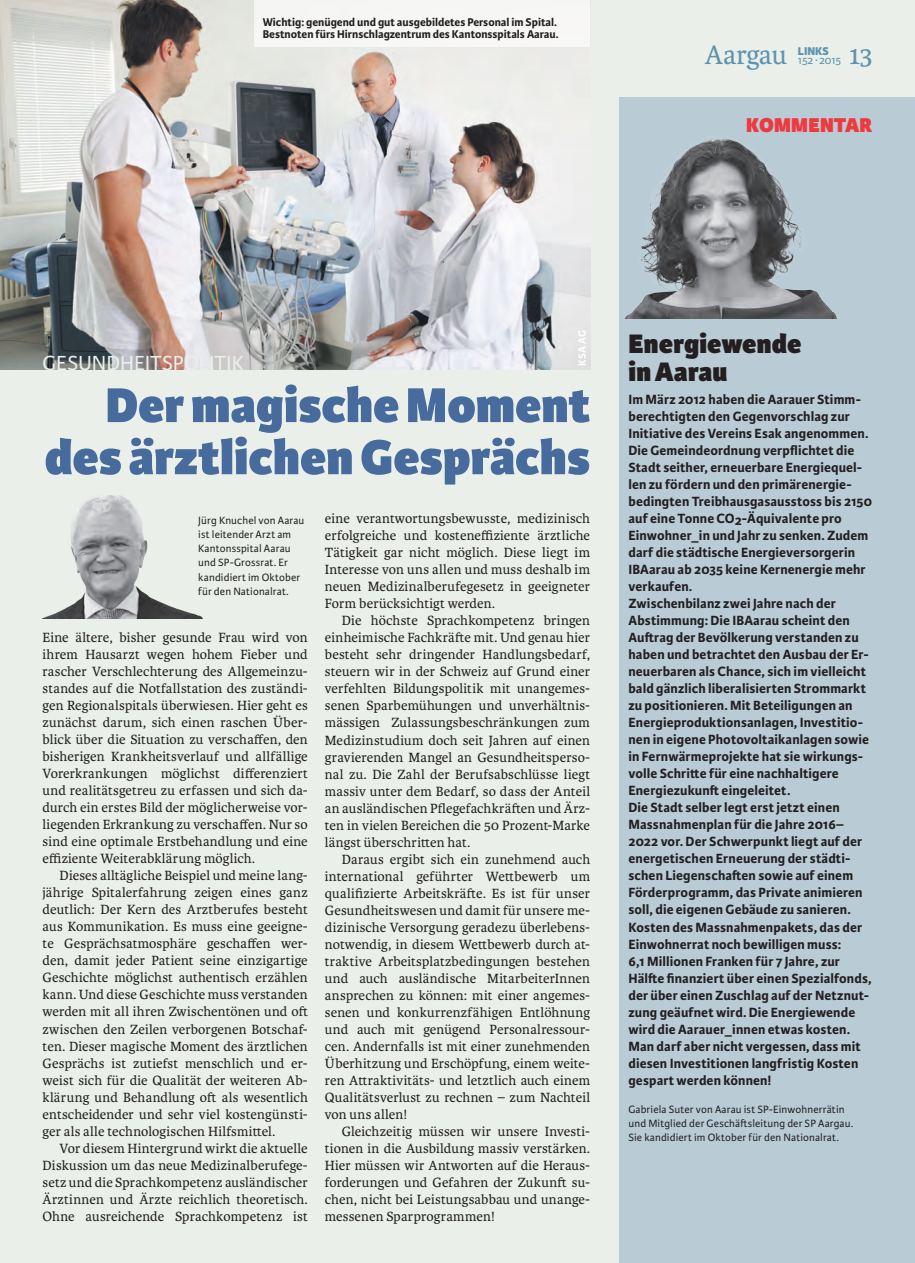
<style>
.page{position:relative;width:915px;height:1263px;background:#fff}
.page>*{position:absolute;margin:0;border:0;box-sizing:border-box;transform-origin:0 0}
.t1{font:800 52.2px/52.2px "Karmina Sans";color:#466b9c;text-align:right}
.t2{font:800 28.5px/28.5px "Karmina Sans";letter-spacing:.005em;color:#231f20}
.t3{font:28.5px "Karmina";letter-spacing:-.005em;color:#5e93b0}
.t4{font:21.75px "Karmina Sans";color:#eaf0e9}
.t5{font:800 21.3px "Karmina Sans";letter-spacing:.005em;color:#ee3a3e}
.t6{font:14.25px/17px "Karmina";letter-spacing:.01em;color:#231f20;text-align:justify}
.t7{font:700 14.25px/17px "Karmina Sans";letter-spacing:.01em;color:#231f20}
.t8{font:700 12px/12.8px "Karmina Sans";color:#231f20}
.t9{font:12px "Karmina Sans";letter-spacing:-.015em;color:#5e93b0}
.t10{font:800 12px "Karmina Sans";color:#5e93b0}
.t11{font:11.25px/14.2px "Karmina Sans";letter-spacing:.01em;color:#231f20}
.t12{font:700 11.25px "Karmina Sans";color:#fff}
</style>
<div class="page">
<div style="left:0;top:0;width:914px;height:1263px;background:#eaf0e9"></div>
<div style="left:619px;top:98px;width:295px;height:1165px;background:#b9ccd6"></div>
<img style="left:624px;top:139px;width:213px;height:180px">
<img style="left:1px;top:0;width:589px;height:370px">
<img style="left:43px;top:496px;width:160px;height:122px">
<div style="left:254px;top:0;width:336px;height:47px;background:#f6f7f5"></div>
<p class="t8" style="left:263px;top:15px;width:297px">Wichtig: genügend und gut ausgebildetes Personal im Spital.<br>Bestnoten fürs Hirnschlagzentrum des Kantonsspitals Aarau.</p>
<h2 class="t3" style="left:704px;top:39px;width:84px">Aargau</h2>
<p class="t10" style="left:797px;top:44px;width:32px">LINKS</p>
<p class="t9" style="left:797px;top:53px;width:45px">152 ∙ 2015</p>
<h2 class="t3" style="left:848px;top:39px;width:25px">13</h2>
<h3 class="t5" style="left:746px;top:112px;width:127px">KOMMENTAR</h3>
<p class="t12" style="left:575px;top:366px;width:37px;rotate:-90deg">KSA AG</p>
<h3 class="t4" style="left:43px;top:351px;width:202px">GESUNDHEITSPOLITIK</h3>
<h1 class="t1" style="left:45px;top:381px;width:547px">Der magische Moment des ärztlichen Gesprächs</h1>
<p class="t11" style="left:198px;top:513px;width:108px">Jürg Knuchel von Aarau ist leitender Arzt am<br>Kantonsspital Aarau und SP-Grossrat. Er kandidiert im Oktober für den Nationalrat.</p>
<p class="t6" style="left:325px;top:510px;width:267px">eine verantwortungsbewusste, medizinisch erfolgreiche und kosteneffiziente ärztliche Tätigkeit gar nicht möglich. Diese liegt im Interesse von uns allen und muss deshalb im neuen Medizinalberufegesetz in geeigneter Form berücksichtigt werden.</p>
<p class="t6" style="left:325px;top:612px;width:267px;text-indent:17px">Die höchste Sprachkompetenz bringen einheimische Fachkräfte mit. Und genau hier besteht sehr dringender Handlungsbedarf, steuern wir in der Schweiz auf Grund einer verfehlten Bildungspolitik mit unangemes&shy;senen Sparbemühungen und unverhältnis&shy;mässigen Zulassungsbeschränkungen zum Medizinstudium doch seit Jahren auf einen gravierenden Mangel an Gesundheitsperso&shy;nal zu. Die Zahl der Berufsabschlüsse liegt massiv unter dem Bedarf, so dass der Anteil an ausländischen Pflegefachkräften und Ärz&shy;ten in vielen Bereichen die 50 Prozent-Marke längst überschritten hat.</p>
<p class="t6" style="left:325px;top:851px;width:267px;text-indent:17px">Daraus ergibt sich ein zunehmend auch international geführter Wettbewerb um qualifizierte Arbeitskräfte. Es ist für unser Gesundheitswesen und damit für unsere me&shy;dizinische Versorgung geradezu überlebens&shy;notwendig, in diesem Wettbewerb durch at&shy;traktive Arbeitsplatzbedingungen bestehen und auch ausländische MitarbeiterInnen ansprechen zu können: mit einer angemes&shy;senen und konkurrenzfähigen Entlöhnung und auch mit genügend Personalressour&shy;cen. Andernfalls ist mit einer zunehmenden Überhitzung und Erschöpfung, einem weite&shy;ren Attraktivitäts- und letztlich auch einem Qualitätsverlust zu rechnen – zum Nachteil von uns allen!</p>
<p class="t6" style="left:325px;top:1123px;width:267px;text-indent:17px">Gleichzeitig müssen wir unsere Investi&shy;tionen in die Ausbildung massiv verstärken.<br>Hier müssen wir Antworten auf die Heraus&shy;forderungen und Gefahren der Zukunft su&shy;chen, nicht bei Leistungsabbau und unange&shy;messenen Sparprogrammen!</p>
<p class="t6" style="left:43px;top:629px;width:267px">Eine ältere, bisher gesunde Frau wird von ihrem Hausarzt wegen hohem Fieber und rascher Verschlechterung des Allgemeinzu&shy;standes auf die Notfallstation des zuständi&shy;gen Regionalspitals überwiesen. Hier geht es zunächst darum, sich einen raschen Über&shy;blick über die Situation zu verschaffen, den bisherigen Krankheitsverlauf und allfällige Vorerkrankungen möglichst differenziert und realitätsgetreu zu erfassen und sich da&shy;durch ein erstes Bild der möglicherweise vor&shy;liegenden Erkrankung zu verschaffen. Nur so sind eine optimale Erstbehandlung und eine effiziente Weiterabklärung möglich.</p>
<p class="t6" style="left:43px;top:867px;width:267px;text-indent:17px">Dieses alltägliche Beispiel und meine lang&shy;jährige Spitalerfahrung zeigen eines ganz deutlich: Der Kern des Arztberufes besteht aus Kommunikation. Es muss eine geeigne&shy;te Gesprächsatmosphäre geschaffen wer&shy;den, damit jeder Patient seine einzigartige Geschichte möglichst authentisch erzählen kann. Und diese Geschichte muss verstanden werden mit all ihren Zwischentönen und oft zwischen den Zeilen verborgenen Botschaf&shy;ten. Dieser magische Moment des ärztlichen Gesprächs ist zutiefst menschlich und er&shy;weist sich für die Qualität der weiteren Ab&shy;klärung und Behandlung oft als wesentlich entscheidender und sehr viel kostengünsti&shy;ger als alle technologischen Hilfsmittel.</p>
<p class="t6" style="left:43px;top:1140px;width:267px;text-indent:17px">Vor diesem Hintergrund wirkt die aktuelle Diskussion um das neue Medizinalberufege&shy;setz und die Sprachkompetenz ausländischer Ärztinnen und Ärzte reichlich theoretisch.<br>Ohne ausreichende Sprachkompetenz ist</p>
<h2 class="t2" style="left:628px;top:330px;width:174px">Energiewende in Aarau</h2>
<p class="t7" style="left:628px;top:391px;width:245px">Im März 2012 haben die Aarauer Stimm&shy;berechtigten den Gegenvorschlag zur Initiative des Vereins Esak angenommen.<br>Die Gemeindeordnung verpflichtet die Stadt seither, erneuerbare Energiequel&shy;len zu fördern und den primärenergie&shy;bedingten Treibhausgasausstoss bis 2150 auf eine Tonne CO2-Äquivalente pro Einwohner_in und Jahr zu senken. Zudem darf die städtische Energieversorgerin IBAarau ab 2035 keine Kernenergie mehr verkaufen.<br>Zwischenbilanz zwei Jahre nach der Abstimmung: Die IBAarau scheint den Auftrag der Bevölkerung verstanden zu haben und betrachtet den Ausbau der Er&shy;neuerbaren als Chance, sich im vielleicht bald gänzlich liberalisierten Strommarkt zu positionieren. Mit Beteiligungen an Energieproduktionsanlagen, Investitio&shy;nen in eigene Photovoltaikanlagen sowie in Fernwärmeprojekte hat sie wirkungs&shy;volle Schritte für eine nachhaltigere Energiezukunft eingeleitet.<br>Die Stadt selber legt erst jetzt einen Massnahmenplan für die Jahre 2016– 2022 vor. Der Schwerpunkt liegt auf der energetischen Erneuerung der städti&shy;schen Liegenschaften sowie auf einem Förderprogramm, das Private animieren soll, die eigenen Gebäude zu sanieren.<br>Kosten des Massnahmenpakets, das der Einwohnerrat noch bewilligen muss:<br>6,1 Millionen Franken für 7 Jahre, zur Hälfte finanziert über einen Spezialfonds, der über einen Zuschlag auf der Netznut&shy;zung geäufnet wird. Die Energiewende wird die Aarauer_innen etwas kosten.<br>Man darf aber nicht vergessen, dass mit diesen Investitionen langfristig Kosten gespart werden können!</p>
<p class="t11" style="left:628px;top:1102px;width:226px">Gabriela Suter von Aarau ist SP-Einwohnerrätin und Mitglied der Geschäftsleitung der SP Aargau.<br>Sie kandidiert im Oktober für den Nationalrat.</p>
</div>
